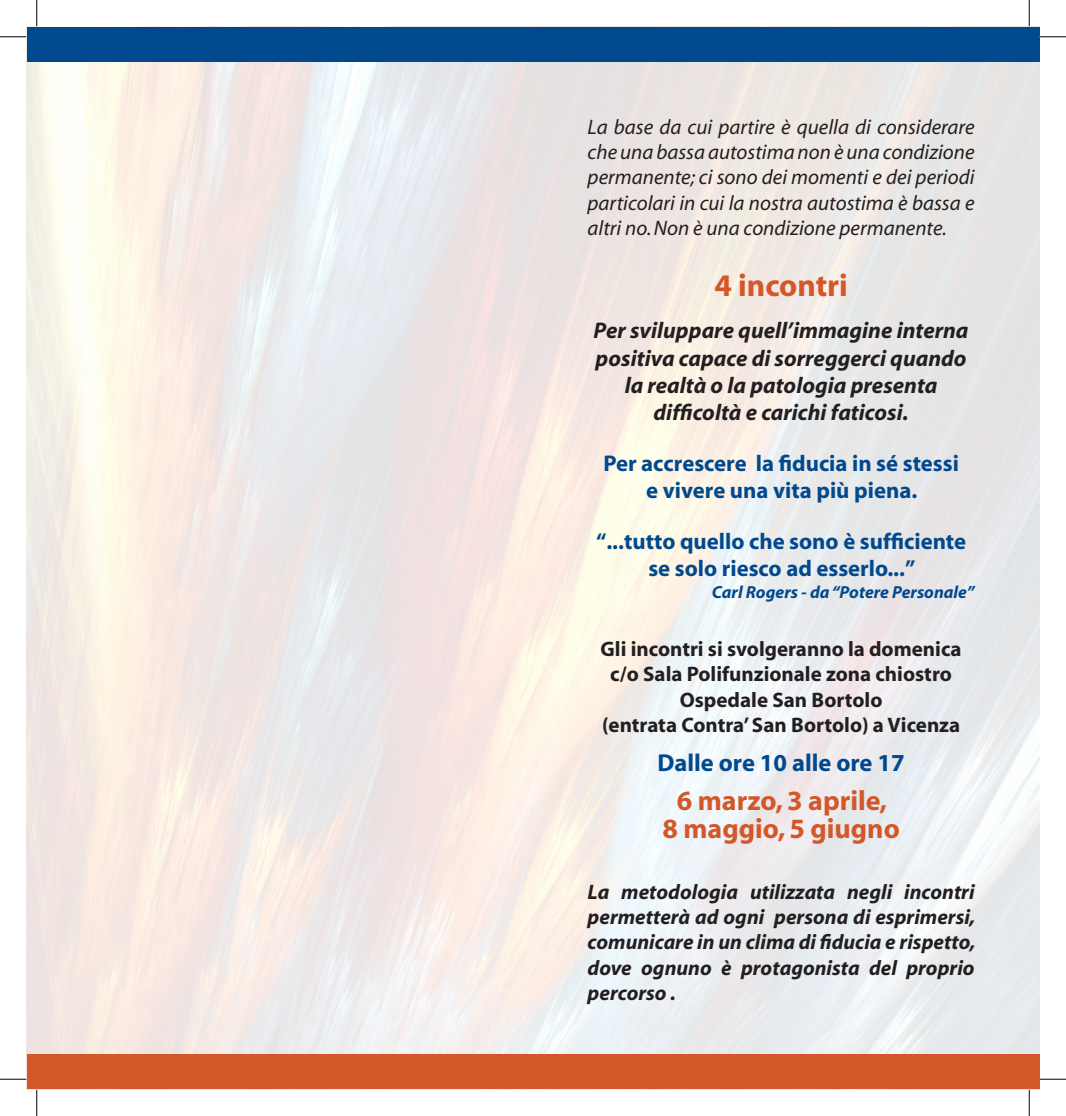
<style>
.page{position:relative;width:1066px;height:1116px;background:#fff}
.page>*{position:absolute;margin:0;border:0;box-sizing:border-box;transform-origin:0 0}
.t1{font:700 31.5px "Myriad";color:#d4572a}
.t2{font:700 28px/28px "Myriad";color:#d4572a;text-align:center}
.t3{font:700 24.5px "Myriad";color:#01498e}
.t4{font:italic 700 22.75px/27.5px "Myriad";color:#231f20;text-align:center}
.t5{font:700 22.75px/27.5px "Myriad";color:#01498e;text-align:center}
.t6{font:italic 21px/25.2px "Myriad";color:#231f20;text-align:justify}
.t7{font:italic 700 21px/25.2px "Myriad";color:#231f20;text-align:justify}
.t8{font:700 21px/25.2px "Myriad";color:#231f20;text-align:center}
.t9{font:italic 700 17.5px "Myriad";color:#01498e}
</style>
<div class="page">
<div style="left:27px;top:27px;width:1012px;height:35px;background:#01498e"></div>
<div style="left:27px;top:1054px;width:1012px;height:34px;background:#d4572a"></div>
<svg style="left:0;top:36px;width:26px;height:1px"></svg>
<svg style="left:1039px;top:36px;width:27px;height:1px"></svg>
<svg style="left:0;top:1078px;width:26px;height:1px"></svg>
<svg style="left:1039px;top:1078px;width:27px;height:1px"></svg>
<svg style="left:36px;top:0;width:1px;height:26px"></svg>
<svg style="left:36px;top:1089px;width:1px;height:26px"></svg>
<svg style="left:1029px;top:0;width:1px;height:26px"></svg>
<svg style="left:1029px;top:1089px;width:1px;height:26px"></svg>
<p class="t6" style="left:587px;top:115px;width:388px">La base da cui partire è quella di considerare che una bassa autostima non è una condizione permanente; ci sono dei momenti e dei periodi particolari in cui la nostra autostima è bassa e altri no. Non è una condizione permanente.</p>
<h1 class="t1" style="left:714px;top:269px;width:135px">4 incontri</h1>
<p class="t4" style="left:593px;top:317px;width:376px">Per sviluppare quell’immagine interna positiva capace di sorreggerci quando la realtà o la patologia presenta difficoltà e carichi faticosi.</p>
<p class="t5" style="left:603px;top:450px;width:357px">Per accrescere la fiducia in sé stessi e vivere una vita più piena.</p>
<p class="t5" style="left:596px;top:528px;width:372px">“...tutto quello che sono è sufficiente se solo riesco ad esserlo...”</p>
<p class="t9" style="left:712px;top:582px;width:264px">Carl Rogers - da “Potere Personale”</p>
<p class="t8" style="left:600px;top:637px;width:362px">Gli incontri si svolgeranno la domenica c/o Sala Polifunzionale zona chiostro Ospedale San Bortolo<br>(entrata Contra’ San Bortolo) a Vicenza</p>
<p class="t3" style="left:657px;top:750px;width:249px">Dalle ore 10 alle ore 17</p>
<h2 class="t2" style="left:662px;top:787px;width:239px">6 marzo, 3 aprile,<br>8 maggio, 5 giugno</h2>
<p class="t7" style="left:587px;top:879px;width:389px">La metodologia utilizzata negli incontri permetterà ad ogni persona di esprimersi, comunicare in un clima di fiducia e rispetto, dove ognuno è protagonista del proprio percorso .</p>
</div>
